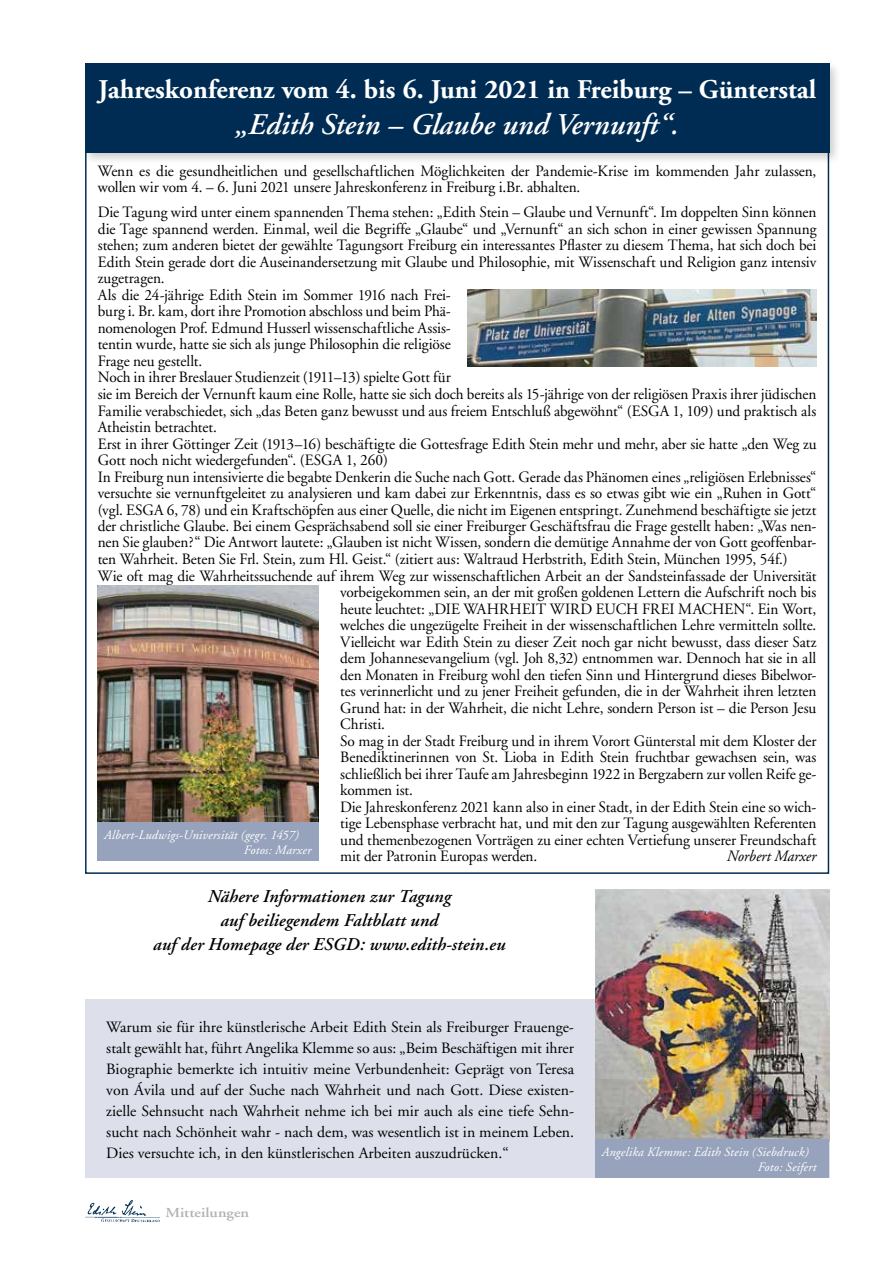
<style>
.page{position:relative;width:893px;height:1263px;background:#fff}
.page>*{position:absolute;margin:0;border:0;box-sizing:border-box;transform-origin:0 0}
.t1{font:italic 600 30px "Adobe Garamond";color:#fff}
.t2{font:700 27px "Adobe Garamond";color:#fff}
.t3{font:italic 600 18px/24px "Adobe Garamond";letter-spacing:.005em;color:#000;text-align:center}
.t4{font:15.75px/21px "Adobe Garamond";letter-spacing:-.005em;color:#000}
.t5{font:italic 15.75px "Adobe Garamond";letter-spacing:-.005em;color:#000}
.t6{font:600 13.8px "Adobe Garamond";color:#b1b4b4;scale:1.17 1}
.t7{font:italic 12.75px/15px "Adobe Garamond";letter-spacing:.015em;color:#fff}
</style>
<div class="page">
<div style="left:85px;top:999px;width:744px;height:179px;background:#dde0ea"></div>
<img style="left:85px;top:1200px;width:76px;height:23px">
<div style="left:81px;top:60px;width:761px;height:106px;background:#000;opacity:.2"></div>
<div style="left:85px;top:64px;width:744px;height:89px;background:#002c53"></div>
<img style="left:98px;top:586px;width:221px;height:237px">
<div style="left:98px;top:823px;width:221px;height:38px;background:#97a3bc"></div>
<img style="left:468px;top:289px;width:348px;height:78px">
<img style="left:595px;top:890px;width:234px;height:250px">
<div style="left:595px;top:1140px;width:234px;height:38px;background:#97a3bc"></div>
<h2 class="t2" style="left:98px;top:75px;width:720px">Jahreskonferenz vom 4. bis 6. Juni 2021 in Freiburg – Günterstal</h2>
<h1 class="t1" style="left:235px;top:108px;width:445px">„Edith Stein – Glaube und Vernunft“.</h1>
<p class="t4" style="left:98px;top:163px;width:720px;line-height:16.5px">Wenn es die gesundheitlichen und gesellschaftlichen Möglichkeiten der Pandemie-Krise im kommenden Jahr zulassen, wollen wir vom 4. – 6. Juni 2021 unsere Jahreskonferenz in Freiburg i.Br. abhalten.</p>
<p class="t4" style="left:98px;top:202px;width:720px">Die Tagung wird unter einem spannenden Thema stehen: „Edith Stein – Glaube und Vernunft“. Im doppelten Sinn können</p>
<p class="t4" style="left:98px;top:219px;width:720px">die Tage spannend werden. Einmal, weil die Begriffe „Glaube“ und „Vernunft“ an sich schon in einer gewissen Spannung</p>
<p class="t4" style="left:98px;top:235px;width:720px">stehen; zum anderen bietet der gewählte Tagungsort Freiburg ein interessantes Pflaster zu diesem Thema, hat sich doch bei</p>
<p class="t4" style="left:98px;top:252px;width:720px">Edith Stein gerade dort die Auseinandersetzung mit Glaube und Philosophie, mit Wissenschaft und Religion ganz intensiv</p>
<p class="t4" style="left:98px;top:268px;width:68px">zugetragen.</p>
<p class="t4" style="left:98px;top:285px;width:354px">Als die 24-jährige Edith Stein im Sommer 1916 nach Frei-</p>
<p class="t4" style="left:98px;top:301px;width:354px">burg i. Br. kam, dort ihre Promotion abschloss und beim Phä-</p>
<p class="t4" style="left:98px;top:318px;width:354px">nomenologen Prof. Edmund Husserl wissenschaftliche Assis-</p>
<p class="t4" style="left:98px;top:334px;width:354px">tentin wurde, hatte sie sich als junge Philosophin die religiöse</p>
<p class="t4" style="left:98px;top:351px;width:106px">Frage neu gestellt.</p>
<p class="t4" style="left:98px;top:367px;width:354px">Noch in ihrer Breslauer Studienzeit (1911–13) spielte Gott für</p>
<p class="t4" style="left:98px;top:384px;width:720px">sie im Bereich der Vernunft kaum eine Rolle, hatte sie sich doch bereits als 15-jährige von der religiösen Praxis ihrer jüdischen</p>
<p class="t4" style="left:98px;top:400px;width:720px">Familie verabschiedet, sich „das Beten ganz bewusst und aus freiem Entschluß abgewöhnt“ (ESGA 1, 109) und praktisch als</p>
<p class="t4" style="left:98px;top:417px;width:121px">Atheistin betrachtet.</p>
<p class="t4" style="left:98px;top:433px;width:720px">Erst in ihrer Göttinger Zeit (1913–16) beschäftigte die Gottesfrage Edith Stein mehr und mehr, aber sie hatte „den Weg zu</p>
<p class="t4" style="left:98px;top:450px;width:292px">Gott noch nicht wiedergefunden“. (ESGA 1, 260)</p>
<p class="t4" style="left:98px;top:466px;width:720px">In Freiburg nun intensivierte die begabte Denkerin die Suche nach Gott. Gerade das Phänomen eines „religiösen Erlebnisses“</p>
<p class="t4" style="left:98px;top:483px;width:720px">versuchte sie vernunftgeleitet zu analysieren und kam dabei zur Erkenntnis, dass es so etwas gibt wie ein „Ruhen in Gott“</p>
<p class="t4" style="left:98px;top:499px;width:720px">(vgl. ESGA 6, 78) und ein Kraftschöpfen aus einer Quelle, die nicht im Eigenen entspringt. Zunehmend beschäftigte sie jetzt</p>
<p class="t4" style="left:98px;top:516px;width:720px">der christliche Glaube. Bei einem Gesprächsabend soll sie einer Freiburger Geschäftsfrau die Frage gestellt haben: „Was nen-</p>
<p class="t4" style="left:98px;top:532px;width:720px">nen Sie glauben?“ Die Antwort lautete: „Glauben ist nicht Wissen, sondern die demütige Annahme der von Gott geoffenbar-</p>
<p class="t4" style="left:98px;top:549px;width:691px">ten Wahrheit. Beten Sie Frl. Stein, zum Hl. Geist.“ (zitiert aus: Waltraud Herbstrith, Edith Stein, München 1995, 54f.)</p>
<p class="t4" style="left:98px;top:565px;width:720px">Wie oft mag die Wahrheitssuchende auf ihrem Weg zur wissenschaftlichen Arbeit an der Sandsteinfassade der Universität</p>
<p class="t4" style="left:340px;top:582px;width:478px">vorbeigekommen sein, an der mit großen goldenen Lettern die Aufschrift noch bis</p>
<p class="t4" style="left:340px;top:598px;width:478px">heute leuchtet: „DIE WAHRHEIT WIRD EUCH FREI MACHEN“. Ein Wort,</p>
<p class="t4" style="left:340px;top:615px;width:478px">welches die ungezügelte Freiheit in der wissenschaftlichen Lehre vermitteln sollte.</p>
<p class="t4" style="left:340px;top:631px;width:478px">Vielleicht war Edith Stein zu dieser Zeit noch gar nicht bewusst, dass dieser Satz</p>
<p class="t4" style="left:340px;top:648px;width:478px">dem Johannesevangelium (vgl. Joh 8,32) entnommen war. Dennoch hat sie in all</p>
<p class="t4" style="left:340px;top:664px;width:478px">den Monaten in Freiburg wohl den tiefen Sinn und Hintergrund dieses Bibelwor-</p>
<p class="t4" style="left:340px;top:681px;width:478px">tes verinnerlicht und zu jener Freiheit gefunden, die in der Wahrheit ihren letzten</p>
<p class="t4" style="left:340px;top:697px;width:478px">Grund hat: in der Wahrheit, die nicht Lehre, sondern Person ist – die Person Jesu</p>
<p class="t4" style="left:340px;top:714px;width:46px">Christi.</p>
<p class="t4" style="left:340px;top:730px;width:478px">So mag in der Stadt Freiburg und in ihrem Vorort Günterstal mit dem Kloster der</p>
<p class="t4" style="left:340px;top:747px;width:478px">Benediktinerinnen von St. Lioba in Edith Stein fruchtbar gewachsen sein, was</p>
<p class="t4" style="left:340px;top:763px;width:478px">schließlich bei ihrer Taufe am Jahresbeginn 1922 in Bergzabern zur vollen Reife ge-</p>
<p class="t4" style="left:340px;top:780px;width:74px">kommen ist.</p>
<p class="t4" style="left:340px;top:796px;width:478px">Die Jahreskonferenz 2021 kann also in einer Stadt, in der Edith Stein eine so wich-</p>
<p class="t4" style="left:340px;top:813px;width:478px">tige Lebensphase verbracht hat, und mit den zur Tagung ausgewählten Referenten</p>
<p class="t4" style="left:340px;top:829px;width:478px">und themenbezogenen Vorträgen zu einer echten Vertiefung unserer Freundschaft</p>
<p class="t4" style="left:340px;top:846px;width:199px">mit der Patronin Europas werden.</p>
<p class="t5" style="left:727px;top:848px;width:91px">Norbert Marxer</p>
<p class="t3" style="left:153px;top:885px;width:354px">Nähere Informationen zur Tagung<br>auf beiliegendem Faltblatt und<br>auf der Homepage der ESGD: www.edith-stein.eu</p>
<p class="t7" style="left:244px;top:828px;width:69px;text-indent:-139px">Albert-Ludwigs-Universität (gegr. 1457)<br>Fotos: Marxer</p>
<p class="t4" style="left:106px;top:1017px;width:469px;text-align:justify">Warum sie für ihre künstlerische Arbeit Edith Stein als Freiburger Frauenge&shy;stalt gewählt hat, führt Angelika Klemme so aus: „Beim Beschäftigen mit ihrer Biographie bemerkte ich intuitiv meine Verbundenheit: Geprägt von Teresa von Ávila und auf der Suche nach Wahrheit und nach Gott. Diese existen&shy;zielle Sehnsucht nach Wahrheit nehme ich bei mir auch als eine tiefe Sehn&shy;sucht nach Schönheit wahr - nach dem, was wesentlich ist in meinem Leben.<br>Dies versuchte ich, in den künstlerischen Arbeiten auszudrücken.“</p>
<p class="t6" style="left:165px;top:1205px;width:73px">Mitteilungen</p>
<p class="t7" style="left:758px;top:1145px;width:60px;text-indent:-156px">Angelika Klemme: Edith Stein (Siebdruck)<br>Foto: Seifert</p>
</div>
